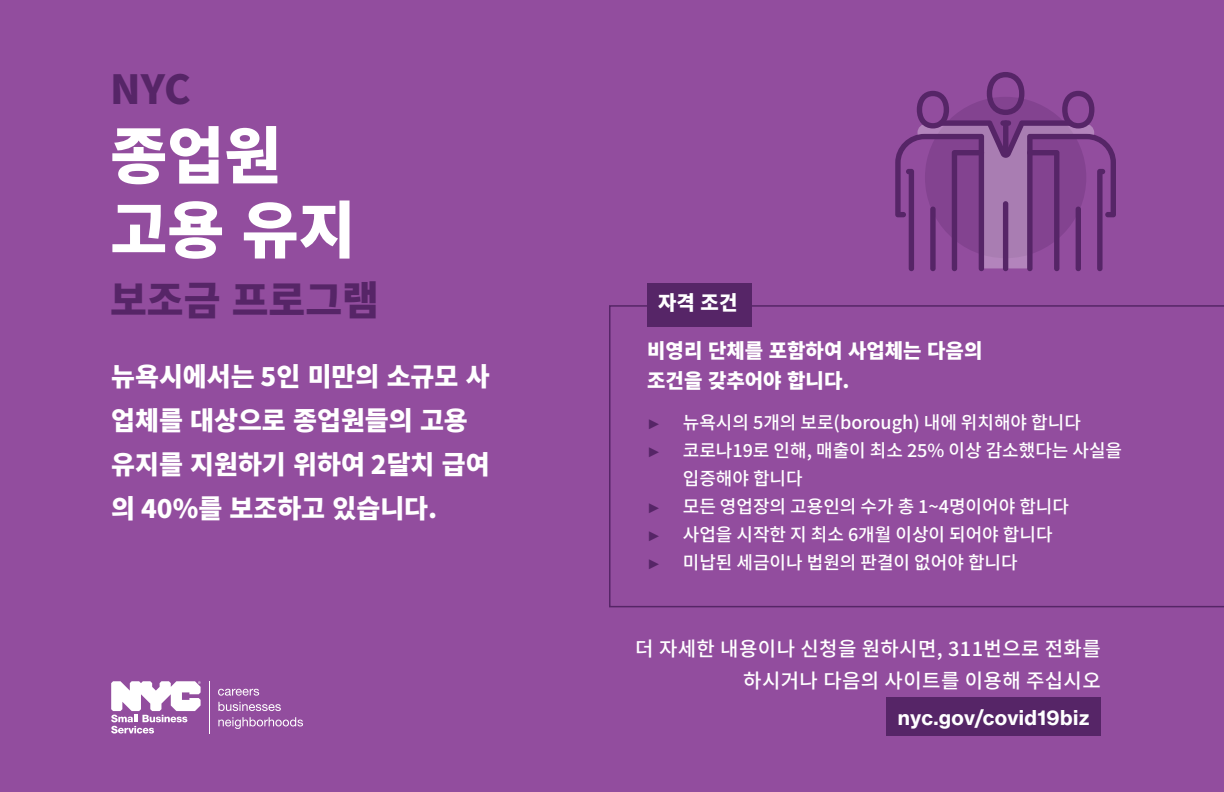
<style>
.page{position:relative;width:1224px;height:792px;background:#924d9e}
.page>*{position:absolute;margin:0;border:0;box-sizing:border-box;transform-origin:0 0}
.t1{font:800 62px/74.4px "Source Han Sans KR";color:#fff}
.t2{font:800 40px "Source Han Sans KR";color:#562567}
.t3{font:800 26px/44px "Source Han Sans KR";color:#fff}
.t4{font:20.2px "N Haas Grotesk TX Pro 75 Bd";letter-spacing:.02em;color:#fff}
.t5{font:500 20px/32px "Source Han Sans KR";letter-spacing:.02em;color:#fff;text-align:right}
.t6{font:800 20px/30px "Source Han Sans KR";color:#fff}
.t7{font:500 18px "Source Han Sans KR";color:#fff}
.s1{font-family:"Arial";font-weight:400;font-size:14px;color:#562567}
</style>
<div class="page">
<svg style="left:895px;top:72px;width:221px;height:199px"></svg>
<svg style="left:111px;top:681px;width:90px;height:53px"></svg>
<hr style="left:209px;top:681px;width:1px;height:53px;background:#fff">
<svg style="left:218px;top:689px;width:41px;height:7px"></svg>
<svg style="left:218px;top:702px;width:63px;height:9px"></svg>
<svg style="left:218px;top:717px;width:85px;height:12px"></svg>
<div style="left:887px;top:698px;width:214px;height:38px;background:#562567"></div>
<svg style="left:609px;top:305px;width:615px;height:302px"></svg>
<div style="left:647px;top:283px;width:105px;height:44px;background:#562567"></div>
<h2 class="t2" style="left:110px;top:67px;width:82px">NYC</h2>
<h1 class="t1" style="left:110px;top:120px;width:247px">종업원 고용 유지</h1>
<h2 class="t2" style="left:110px;top:278px;width:270px">보조금 프로그램</h2>
<h3 class="t3" style="left:111px;top:355px;width:380px">뉴욕시에서는 5인 미만의 소규모 사 업체를 대상으로 종업원들의 고용 유지를 지원하기 위하여 2달치 급여 의 40%를 보조하고 있습니다.</h3>
<p class="t6" style="left:658px;top:289px;width:81px">자격 조건</p>
<p class="t6" style="left:647px;top:336px;width:337px">비영리 단체를 포함하여 사업체는 다음의 조건을 갖추어야 합니다.</p>
<p class="t7" style="left:647px;top:412px;width:435px"><span class="s1">►</span> 뉴욕시의 5개의 보로(borough) 내에 위치해야 합니다</p>
<p class="t7" style="left:647px;top:440px;width:476px"><span class="s1">►</span> 코로나19로 인해, 매출이 최소 25% 이상 감소했다는 사실을</p>
<p class="t7" style="left:683px;top:468px;width:121px">입증해야 합니다</p>
<p class="t7" style="left:647px;top:496px;width:423px"><span class="s1">►</span> 모든 영업장의 고용인의 수가 총 1~4명이어야 합니다</p>
<p class="t7" style="left:647px;top:524px;width:407px"><span class="s1">►</span> 사업을 시작한 지 최소 6개월 이상이 되어야 합니다</p>
<p class="t7" style="left:647px;top:552px;width:372px"><span class="s1">►</span> 미납된 세금이나 법원의 판결이 없어야 합니다</p>
<p class="t5" style="left:635px;top:634px;width:467px">더 자세한 내용이나 신청을 원하시면, 311번으로 전화를 하시거나 다음의 사이트를 이용해 주십시오</p>
<p class="t4" style="left:898px;top:704px;width:193px">nyc.gov/covid19biz</p>
</div>
